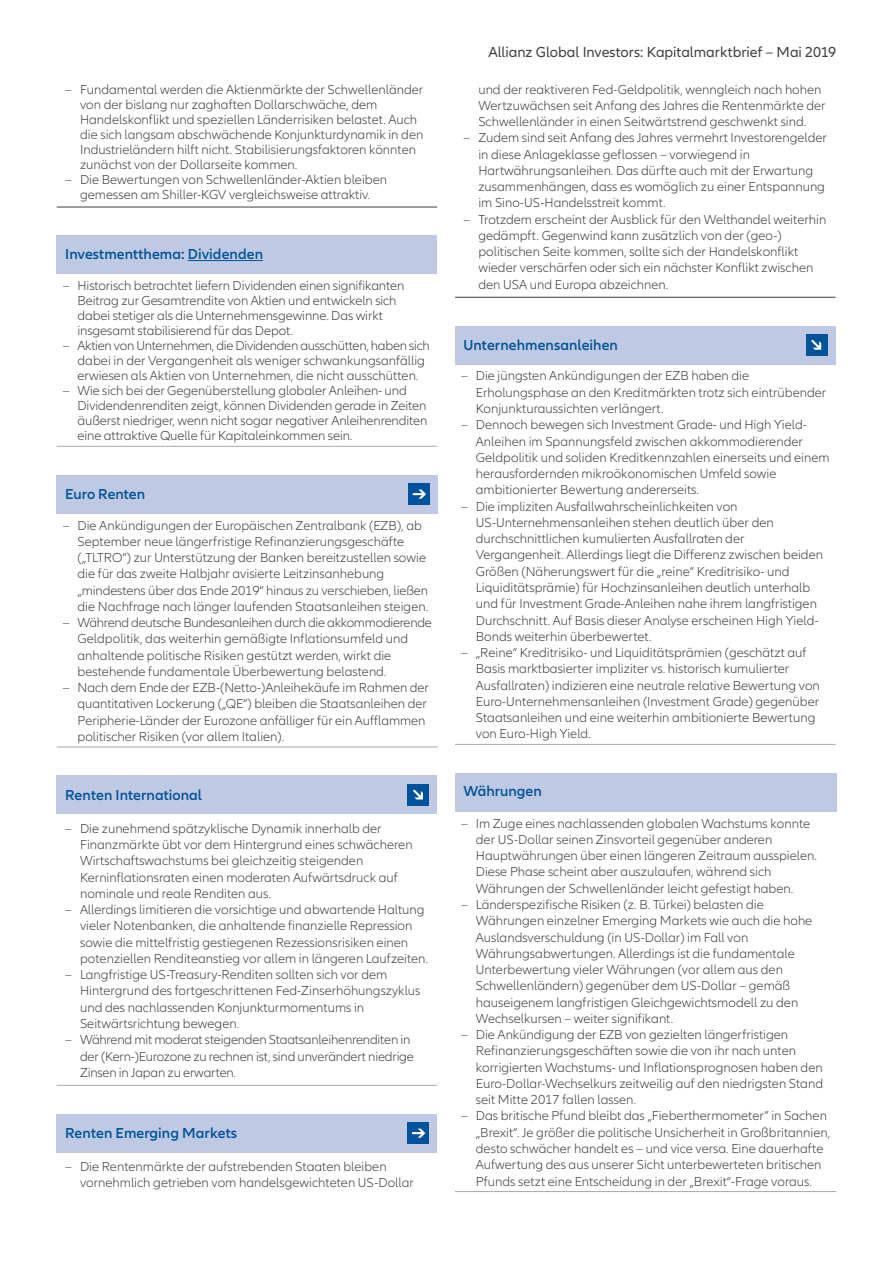
<style>
.page{position:relative;width:893px;height:1263px;background:#fff}
.page>*{position:absolute;margin:0;border:0;box-sizing:border-box;transform-origin:0 0}
.t1{font:600 15px "Allianz Neo";letter-spacing:.005em;color:#005399}
.t2{font:15px "Allianz Neo";color:#414042}
.t3{font:300 13.5px/16.2px "Allianz Neo";color:#414042}
</style>
<div class="page">
<hr style="left:57px;top:207px;width:380px;height:1px;background:#414042">
<div style="left:57px;top:236px;width:380px;height:38px;background:#c0c9e3"></div>
<hr style="left:57px;top:446px;width:380px;height:1px;background:#a7a9ac">
<hr style="left:188px;top:260px;width:75px;height:1px;background:#005399">
<div style="left:57px;top:475px;width:381px;height:38px;background:#c0c9e3"></div>
<hr style="left:57px;top:747px;width:381px;height:1px;background:#a7a9ac">
<div style="left:408px;top:483px;width:21px;height:22px;background:#00529d"></div>
<svg style="left:413px;top:490px;width:13px;height:9px"></svg>
<div style="left:57px;top:776px;width:380px;height:38px;background:#c0c9e3"></div>
<hr style="left:57px;top:1085px;width:380px;height:1px;background:#a7a9ac">
<div style="left:408px;top:784px;width:21px;height:21px;background:#005398"></div>
<svg style="left:413px;top:789px;width:10px;height:10px"></svg>
<div style="left:57px;top:1114px;width:380px;height:38px;background:#c0c9e3"></div>
<div style="left:408px;top:1122px;width:21px;height:21px;background:#00529d"></div>
<svg style="left:412px;top:1128px;width:13px;height:10px"></svg>
<hr style="left:455px;top:297px;width:381px;height:1px;background:#414042">
<div style="left:455px;top:326px;width:381px;height:38px;background:#c0c9e3"></div>
<hr style="left:455px;top:744px;width:381px;height:1px;background:#a7a9ac">
<div style="left:806px;top:334px;width:21px;height:21px;background:#005398"></div>
<svg style="left:811px;top:340px;width:10px;height:10px"></svg>
<div style="left:455px;top:773px;width:381px;height:38px;background:#c0c9e3"></div>
<hr style="left:455px;top:1191px;width:381px;height:1px;background:#a7a9ac">
<p class="t3" style="left:80px;top:82px;width:345px;line-height:15px;text-indent:-15px">– Fundamental werden die Aktienmärkte der Schwellenländer von der bislang nur zaghaften Dollarschwäche, dem Handelskonflikt und speziellen Länderrisiken belastet. Auch die sich langsam abschwächende Konjunkturdynamik in den Industrieländern hilft nicht. Stabilisierungsfaktoren könnten zunächst von der Dollarseite kommen.</p>
<p class="t3" style="left:65px;top:172px;width:323px;line-height:15px;text-align:center">– Die Bewertungen von Schwellenländer-Aktien bleiben gemessen am Shiller-KGV vergleichsweise attraktiv.</p>
<p class="t1" style="left:65px;top:245px;width:199px">I nvestmentthema: Dividenden</p>
<p class="t3" style="left:78px;top:279px;width:328px;line-height:15px;text-indent:-15px">– Historisch betrachtet liefern Dividenden einen signifikanten Beitrag zur Gesamtrendite von Aktien und entwickeln sich dabei stetiger als die Unternehmensgewinne. Das wirkt insgesamt stabilisierend für das Depot.</p>
<p class="t3" style="left:78px;top:339px;width:354px;line-height:15px;text-indent:-15px">– Aktien von Unternehmen, die Dividenden ausschütten, haben sich dabei in der Vergangenheit als weniger schwankungsanfällig erwiesen als Aktien von Unternehmen, die nicht ausschütten.</p>
<p class="t3" style="left:78px;top:384px;width:351px;line-height:15px;text-indent:-15px">– Wie sich bei der Gegenüberstellung globaler Anleihen- und Dividendenrenditen zeigt, können Dividenden gerade in Zeiten äußerst niedriger, wenn nicht sogar negativer Anleihenrenditen eine attraktive Quelle für Kapitaleinkommen sein.</p>
<p class="t1" style="left:65px;top:485px;width:81px">Euro Renten</p>
<p class="t3" style="left:78px;top:517px;width:352px;text-indent:-15px">– Die Ankündigungen der Europäischen Zentralbank (EZB), ab September neue längerfristige Refinanzierungsgeschäfte („TLTRO“) zur Unterstützung der Banken bereitzustellen sowie die für das zweite Halbjahr avisierte Leitzinsanhebung „mindestens über das Ende 2019“ hinaus zu verschieben, ließen die Nachfrage nach länger laufenden Staatsanleihen steigen.</p>
<p class="t3" style="left:78px;top:615px;width:356px;text-indent:-15px">– Während deutsche Bundesanleihen durch die akkommodierende Geldpolitik, das weiterhin gemäßigte Inflationsumfeld und anhaltende politische Risiken gestützt werden, wirkt die bestehende fundamentale Überbewertung belastend.</p>
<p class="t3" style="left:78px;top:680px;width:353px;text-indent:-15px">– Nach dem Ende der EZB-(Netto-)Anleihekäufe im Rahmen der quantitativen Lockerung („QE“) bleiben die Staatsanleihen der Peripherie-Länder der Eurozone anfälliger für ein Aufflammen politischer Risiken (vor allem Italien).</p>
<p class="t1" style="left:65px;top:786px;width:138px">Renten I nternational</p>
<p class="t3" style="left:80px;top:820px;width:334px;text-indent:-15px">– Die zunehmend spätzyklische Dynamik innerhalb der Finanzmärkte übt vor dem Hintergrund eines schwächeren Wirtschaftswachstums bei gleichzeitig steigenden Kerninflationsraten einen moderaten Aufwärtsdruck auf nominale und reale Renditen aus.</p>
<p class="t3" style="left:80px;top:902px;width:350px;text-indent:-15px">– Allerdings limitieren die vorsichtige und abwartende Haltung vieler Notenbanken, die anhaltende finanzielle Repression sowie die mittelfristig gestiegenen Rezessionsrisiken einen potenziellen Renditeanstieg vor allem in längeren Laufzeiten.</p>
<p class="t3" style="left:80px;top:967px;width:342px;text-indent:-15px">– Langfristige US-Treasury-Renditen sollten sich vor dem Hintergrund des fortgeschrittenen Fed-Zinserhöhungszyklus und des nachlassenden Konjunkturmomentums in Seitwärtsrichtung bewegen.</p>
<p class="t3" style="left:80px;top:1032px;width:335px;text-indent:-15px">– Während mit moderat steigenden Staatsanleihenrenditen in der (Kern-)Eurozone zu rechnen ist, sind unverändert niedrige<br>Zinsen in Japan zu erwarten.</p>
<p class="t1" style="left:65px;top:1125px;width:173px">Renten Emerging Markets</p>
<p class="t3" style="left:80px;top:1159px;width:335px;text-indent:-15px">– Die Rentenmärkte der aufstrebenden Staaten bleiben vornehmlich getrieben vom handelsgewichteten US-Dollar</p>
<p class="t2" style="left:488px;top:43px;width:349px">Allianz Global Investors: Kapitalmarktbrief – Mai 2019</p>
<p class="t3" style="left:478px;top:81px;width:349px">und der reaktiveren Fed-Geldpolitik, wenngleich nach hohen<br>Wertzuwächsen seit Anfang des Jahres die Rentenmärkte der<br>Schwellenländer in einen Seitwärtstrend geschwenkt sind.</p>
<p class="t3" style="left:478px;top:130px;width:350px;text-indent:-15px">– Zudem sind seit Anfang des Jahres vermehrt Investorengelder in diese Anlageklasse geflossen – vorwiegend in Hartwährungsanleihen. Das dürfte auch mit der Erwartung zusammenhängen, dass es womöglich zu einer Entspannung im Sino-US-Handelsstreit kommt.</p>
<p class="t3" style="left:478px;top:211px;width:349px;text-indent:-15px">– Trotzdem erscheint der Ausblick für den Welthandel weiterhin gedämpft. Gegenwind kann zusätzlich von der (geo-) politischen Seite kommen, sollte sich der Handelskonflikt wieder verschärfen oder sich ein nächster Konflikt zwischen den USA und Europa abzeichnen.</p>
<p class="t1" style="left:463px;top:337px;width:156px">Unternehmensanleihen</p>
<p class="t3" style="left:476px;top:368px;width:352px;text-indent:-15px">– Die jüngsten Ankündigungen der EZB haben die<br>Erholungsphase an den Kreditmärkten trotz sich eintrübender<br>Konjunkturaussichten verlängert.</p>
<p class="t3" style="left:476px;top:417px;width:355px;text-indent:-15px">– Dennoch bewegen sich Investment Grade- und High Yield-Anleihen im Spannungsfeld zwischen akkommodierender Geldpolitik und soliden Kreditkennzahlen einerseits und einem herausfordernden mikroökonomischen Umfeld sowie ambitionierter Bewertung andererseits.</p>
<p class="t3" style="left:476px;top:498px;width:349px;text-indent:-15px">– Die impliziten Ausfallwahrscheinlichkeiten von US-Unternehmensanleihen stehen deutlich über den durchschnittlichen kumulierten Ausfallraten der Vergangenheit. Allerdings liegt die Differenz zwischen beiden Größen (Näherungswert für die „reine“ Kreditrisiko- und Liquiditätsprämie) für Hochzinsanleihen deutlich unterhalb und für Investment Grade-Anleihen nahe ihrem langfristigen Durchschnitt. Auf Basis dieser Analyse erscheinen High Yield-Bonds weiterhin überbewertet.</p>
<p class="t3" style="left:476px;top:645px;width:345px;text-indent:-15px">– „Reine“ Kreditrisiko- und Liquiditätsprämien (geschätzt auf Basis marktbasierter impliziter vs. historisch kumulierter Ausfallraten) indizieren eine neutrale relative Bewertung von Euro-Unternehmensanleihen (Investment Grade) gegenüber Staatsanleihen und eine weiterhin ambitionierte Bewertung von Euro-High Yield.</p>
<p class="t1" style="left:463px;top:783px;width:80px">Währungen</p>
<p class="t3" style="left:476px;top:815px;width:343px;text-indent:-15px">– Im Zuge eines nachlassenden globalen Wachstums konnte der US-Dollar seinen Zinsvorteil gegenüber anderen Hauptwährungen über einen längeren Zeitraum ausspielen.<br>Diese Phase scheint aber auszulaufen, während sich Währungen der Schwellenländer leicht gefestigt haben.</p>
<p class="t3" style="left:476px;top:897px;width:338px;text-indent:-15px">– Länderspezifische Risiken (z. B. Türkei) belasten die Währungen einzelner Emerging Markets wie auch die hohe Auslandsverschuldung (in US-Dollar) im Fall von Währungsabwertungen. Allerdings ist die fundamentale Unterbewertung vieler Währungen (vor allem aus den Schwellenländern) gegenüber dem US-Dollar – gemäß hauseigenem langfristigen Gleichgewichtsmodell zu den Wechselkursen – weiter signifikant.</p>
<p class="t3" style="left:476px;top:1027px;width:349px;text-indent:-15px">– Die Ankündigung der EZB von gezielten längerfristigen Refinanzierungsgeschäften sowie die von ihr nach unten korrigierten Wachstums- und Inflationsprognosen haben den Euro-Dollar-Wechselkurs zeitweilig auf den niedrigsten Stand seit Mitte 2017 fallen lassen.</p>
<p class="t3" style="left:476px;top:1108px;width:356px;text-indent:-15px">– Das britische Pfund bleibt das „Fieberthermometer” in Sachen „Brexit“. Je größer die politische Unsicherheit in Großbritannien, desto schwächer handelt es – und vice versa. Eine dauerhafte Aufwertung des aus unserer Sicht unterbewerteten britischen Pfunds setzt eine Entscheidung in der „Brexit“-Frage voraus.</p>
</div>
